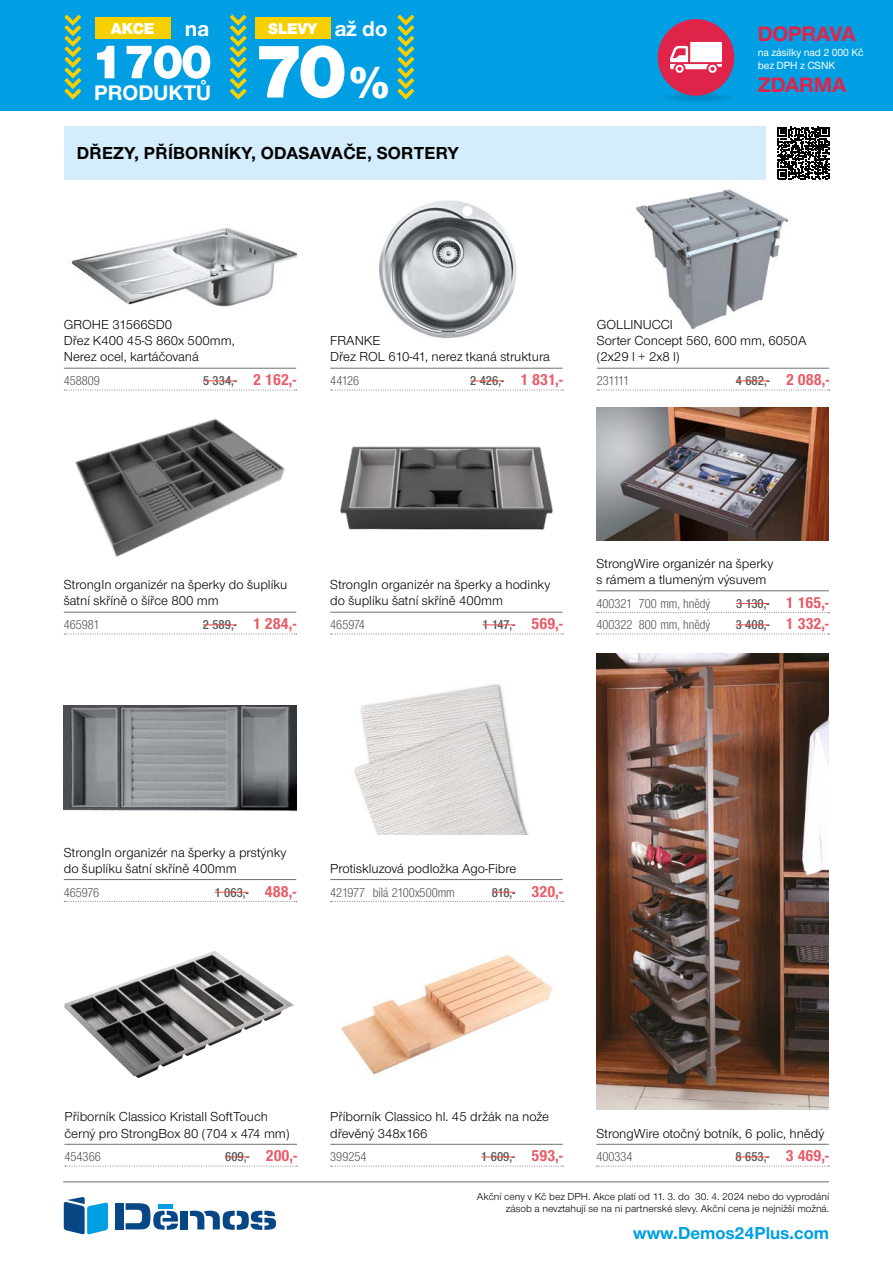
<style>
.page{position:relative;width:893px;height:1263px;background:#fff}
.page>*{position:absolute;margin:0;border:0;box-sizing:border-box;transform-origin:0 0}
.t1{font:900 79.35px "Nimbus Sans Novus TOT";color:#fff}
.t2{font:700 22.2px "Nimbus Sans Novus TOT";color:#fff}
.t3{font:700 21.9px "Nimbus Sans Novus TOT";color:#fff}
.t4{font:700 21.75px "Nimbus Sans Novus TOT";letter-spacing:-.01em;color:#e02449}
.t5{font:700 18px "Nimbus Sans Novus TOT";letter-spacing:.015em;color:#000}
.t6{font:700 18px "Nimbus Sans Novus TOT";color:#009fe3}
.t7{font:900 16.35px "Nimbus Sans Novus TOT";color:#fff}
.t8{font:900 16.05px "Nimbus Sans Novus TOT";letter-spacing:-.015em;color:#fff}
.t9{font:13.5px/16.2px "Nimbus Sans Novus TOT";color:#000}
.t10{font:13.5px "Nimbus Sans Novus TOT Sem Bol Con";color:#575756}
.t11{font:13.5px "Nimbus Sans Novus TOT Reg Con";color:#575756}
.t12{font:500 10.8px/13px "Nimbus Sans Novus TOT";letter-spacing:-.01em;color:#fff}
.t13{font:10.5px/12.6px "Nimbus Sans Novus TOT";color:#000;text-align:right}
.s1{font-size:47.55px}
.s2{font-family:"Nimbus San Nov Con";font-weight:700;font-size:16.5px;color:#e75c67}
</style>
<div class="page">
<img style="left:596px;top:408px;width:233px;height:133px">
<img style="left:596px;top:654px;width:233px;height:455px">
<img style="left:64px;top:705px;width:232px;height:106px">
<img style="left:340px;top:446px;width:213px;height:84px">
<img style="left:75px;top:418px;width:210px;height:139px">
<img style="left:630px;top:169px;width:162px;height:161px">
<img style="left:341px;top:954px;width:212px;height:120px">
<img style="left:64px;top:951px;width:230px;height:127px">
<img style="left:354px;top:684px;width:175px;height:150px">
<img style="left:379px;top:200px;width:184px;height:182px">
<img style="left:64px;top:179px;width:232px;height:203px">
<div style="left:0;top:0;width:893px;height:111px;background:#009fe3"></div>
<hr style="left:63px;top:1181px;width:766px;height:1px;background:#9d9d9c">
<div style="left:115px;top:1203px;width:8px;height:26px;background:#074786"></div>
<svg style="left:126px;top:1203px;width:52px;height:27px"></svg>
<div style="left:181px;top:1211px;width:7px;height:18px;background:#074786"></div>
<svg style="left:190px;top:1211px;width:86px;height:19px"></svg>
<hr style="left:159px;top:1205px;width:14px;height:4px;background:#009fe3">
<svg style="left:64px;top:1197px;width:44px;height:37px"></svg>
<div style="left:659px;top:93px;width:76px;height:9px;background:#0092d2;border-radius:50%"></div>
<div style="left:658px;top:19px;width:76px;height:77px;background:#e02449;border-radius:50%"></div>
<svg style="left:670px;top:42px;width:52px;height:31px"></svg>
<svg style="left:97px;top:45px;width:113px;height:34px"></svg>
<div style="left:95px;top:18px;width:76px;height:21px;background:#f8d000"></div>
<div style="left:255px;top:18px;width:76px;height:21px;background:#f8d000"></div>
<svg style="left:230px;top:15px;width:17px;height:85px"></svg>
<svg style="left:64px;top:15px;width:17px;height:85px"></svg>
<svg style="left:397px;top:15px;width:17px;height:85px"></svg>
<hr style="left:596px;top:590px;width:233px;height:1px;background:#706f6f">
<svg style="left:597px;top:612px;width:232px;height:1px"></svg>
<svg style="left:597px;top:634px;width:232px;height:1px"></svg>
<hr style="left:736px;top:603px;width:33px;height:1px;background:#dd4e4c">
<hr style="left:736px;top:624px;width:33px;height:1px;background:#dd4e4c">
<hr style="left:596px;top:1144px;width:233px;height:1px;background:#706f6f">
<svg style="left:597px;top:1166px;width:232px;height:1px"></svg>
<hr style="left:735px;top:1156px;width:34px;height:1px;background:#dd4e4c">
<hr style="left:64px;top:879px;width:232px;height:1px;background:#706f6f">
<svg style="left:64px;top:901px;width:233px;height:1px"></svg>
<hr style="left:215px;top:892px;width:33px;height:1px;background:#dd4e4c">
<hr style="left:330px;top:612px;width:233px;height:1px;background:#706f6f">
<svg style="left:331px;top:634px;width:232px;height:1px"></svg>
<hr style="left:482px;top:624px;width:33px;height:1px;background:#dd4e4c">
<hr style="left:64px;top:612px;width:232px;height:1px;background:#706f6f">
<svg style="left:64px;top:634px;width:233px;height:1px"></svg>
<hr style="left:203px;top:624px;width:34px;height:1px;background:#dd4e4c">
<hr style="left:597px;top:368px;width:232px;height:1px;background:#706f6f">
<svg style="left:597px;top:390px;width:233px;height:1px"></svg>
<hr style="left:736px;top:380px;width:33px;height:1px;background:#dd4e4c">
<hr style="left:330px;top:1144px;width:233px;height:1px;background:#706f6f">
<svg style="left:331px;top:1166px;width:232px;height:1px"></svg>
<hr style="left:481px;top:1156px;width:34px;height:1px;background:#dd4e4c">
<hr style="left:64px;top:1144px;width:233px;height:1px;background:#706f6f">
<svg style="left:65px;top:1166px;width:233px;height:1px"></svg>
<svg style="left:225px;top:1156px;width:24px;height:1px"></svg>
<hr style="left:330px;top:879px;width:233px;height:1px;background:#706f6f">
<svg style="left:331px;top:901px;width:232px;height:1px"></svg>
<svg style="left:492px;top:892px;width:23px;height:1px"></svg>
<hr style="left:330px;top:368px;width:233px;height:1px;background:#706f6f">
<svg style="left:331px;top:390px;width:232px;height:1px"></svg>
<hr style="left:470px;top:380px;width:34px;height:1px;background:#dd4e4c">
<hr style="left:64px;top:368px;width:232px;height:1px;background:#706f6f">
<svg style="left:64px;top:390px;width:233px;height:1px"></svg>
<hr style="left:203px;top:380px;width:34px;height:1px;background:#dd4e4c">
<div style="left:64px;top:126px;width:701px;height:53px;background:#d4edfc"></div>
<svg style="left:777px;top:127px;width:52px;height:52px"></svg>
<h2 class="t2" style="left:185px;top:15px;width:26px">na</h2>
<h2 class="t2" style="left:335px;top:15px;width:54px">až do</h2>
<h1 class="t1" style="left:255px;top:25px;width:136px">70<span class="s1">%</span></h1>
<p class="t7" style="left:111px;top:19px;width:45px">AKCE</p>
<p class="t8" style="left:268px;top:19px;width:51px">SLEVY</p>
<h3 class="t3" style="left:94px;top:80px;width:118px">PRODUKTŮ</h3>
<h3 class="t5" style="left:77px;top:142px;width:384px">DŘEZY, PŘÍBORNÍKY, ODASAVAČE, SORTERY</h3>
<h3 class="t4" style="left:758px;top:21px;width:99px">DOPRAVA</h3>
<p class="t12" style="left:758px;top:46px;width:107px">na zásilky nad 2 000 Kč bez DPH z CSNK</p>
<h3 class="t4" style="left:758px;top:72px;width:90px">ZDARMA</h3>
<p class="t9" style="left:64px;top:317px;width:172px">GROHE 31566SD0<br>Dřez K400 45-S 860x 500mm,<br>Nerez ocel, kartáčovaná</p>
<p class="t11" style="left:64px;top:373px;width:38px">458809</p>
<p class="t10" style="left:203px;top:373px;width:95px">5 334,- <span class="s2">2 162,-</span></p>
<p class="t9" style="left:330px;top:333px;width:221px">FRANKE<br>Dřez ROL 610-41, nerez tkaná struktura</p>
<p class="t11" style="left:330px;top:373px;width:30px">44126</p>
<p class="t10" style="left:470px;top:373px;width:94px">2 426,- <span class="s2">1 831,-</span></p>
<p class="t9" style="left:597px;top:317px;width:211px">GOLLINUCCI<br>Sorter Concept 560, 600 mm, 6050A (2x29 l + 2x8 l)</p>
<p class="t11" style="left:597px;top:373px;width:34px">231111</p>
<p class="t10" style="left:736px;top:373px;width:95px">4 682,- <span class="s2">2 088,-</span></p>
<p class="t9" style="left:64px;top:577px;width:225px">StrongIn organizér na šperky do šuplíku šatní skříně o šířce 800 mm</p>
<p class="t11" style="left:64px;top:617px;width:37px">465981</p>
<p class="t10" style="left:203px;top:617px;width:95px">2 589,- <span class="s2">1 284,-</span></p>
<p class="t9" style="left:330px;top:577px;width:221px">StrongIn organizér na šperky a hodinky do šuplíku šatní skříně 400mm</p>
<p class="t11" style="left:330px;top:617px;width:36px">465974</p>
<p class="t10" style="left:482px;top:617px;width:82px">1 147,- <span class="s2">569,-</span></p>
<p class="t9" style="left:596px;top:555px;width:178px">StrongWire organizér na šperky s rámem a tlumeným výsuvem</p>
<p class="t11" style="left:596px;top:596px;width:115px">400321 700 mm, hnědý</p>
<p class="t10" style="left:736px;top:596px;width:94px">3 130,- <span class="s2">1 165,-</span></p>
<p class="t11" style="left:596px;top:617px;width:115px">400322 800 mm, hnědý</p>
<p class="t10" style="left:736px;top:617px;width:95px">3 408,- <span class="s2">1 332,-</span></p>
<p class="t9" style="left:64px;top:844px;width:224px">StrongIn organizér na šperky a prstýnky do šuplíku šatní skříně 400mm</p>
<p class="t11" style="left:64px;top:885px;width:37px">465976</p>
<p class="t10" style="left:215px;top:884px;width:83px">1 063,- <span class="s2">488,-</span></p>
<p class="t9" style="left:330px;top:860px;width:188px">Protiskluzová podložka Ago-Fibre</p>
<p class="t11" style="left:330px;top:885px;width:126px">421977 bílá 2100x500mm</p>
<p class="t10" style="left:492px;top:884px;width:72px">818,- <span class="s2">320,-</span></p>
<p class="t9" style="left:64px;top:1109px;width:227px">Příborník Classico Kristall SoftTouch černý pro StrongBox 80 (704 x 474 mm)</p>
<p class="t11" style="left:64px;top:1149px;width:38px">454366</p>
<p class="t10" style="left:225px;top:1149px;width:73px">609,- <span class="s2">200,-</span></p>
<p class="t9" style="left:330px;top:1109px;width:220px">Příborník Classico hl. 45 držák na nože dřevěný 348x166</p>
<p class="t11" style="left:330px;top:1149px;width:38px">399254</p>
<p class="t10" style="left:481px;top:1149px;width:83px">1 609,- <span class="s2">593,-</span></p>
<p class="t9" style="left:596px;top:1125px;width:229px">StrongWire otočný botník, 6 polic, hnědý</p>
<p class="t11" style="left:596px;top:1149px;width:38px">400334</p>
<p class="t10" style="left:735px;top:1149px;width:95px">8 653,- <span class="s2">3 469,-</span></p>
<p class="t13" style="left:477px;top:1190px;width:354px">Akční ceny v Kč bez DPH. Akce platí od 11. 3. do 30. 4. 2024 nebo do vyprodání zásob a nevztahují se na ni partnerské slevy. Akční cena je nejnižší možná.</p>
<h3 class="t6" style="left:633px;top:1222px;width:197px">www.Demos24Plus.com</h3>
</div>
